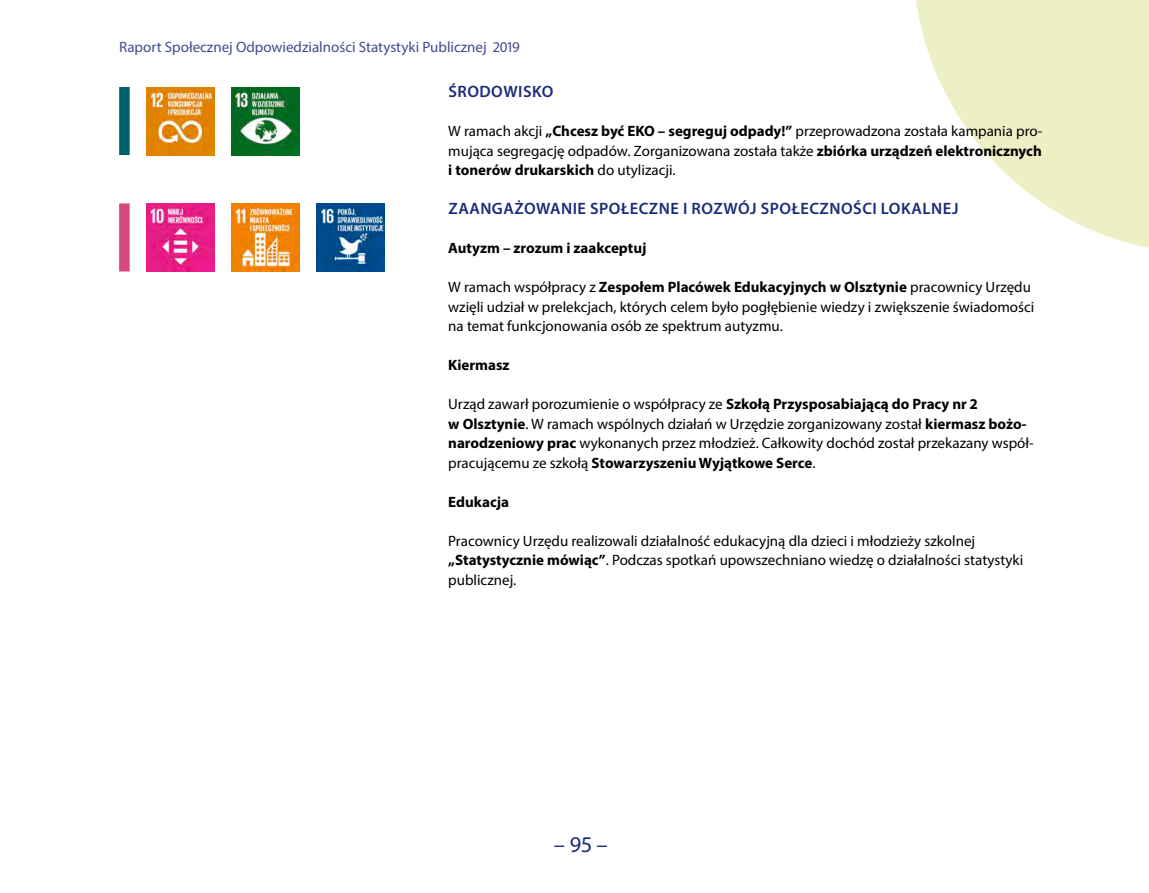
<style>
.page{position:relative;width:1149px;height:893px;background:#fff}
.page>*{position:absolute;margin:0;border:0;box-sizing:border-box;transform-origin:0 0}
.t1{font:22.5px "Myriad Pro";color:#1a2b78}
.HGW{font:600 16.5px "Myriad Pro";letter-spacing:.03em;color:#1a2b78}
.t2{font:15px/19.5px "Myriad Pro";color:#000}
.t3{font:15px "Myriad Pro";color:#444a8e}
.t4{font:700 15px "Myriad Pro";color:#000}
.s1{font-weight:700}
</style>
<div class="page">
<svg style="left:916px;top:0;width:232px;height:248px;fill:#edefc5"></svg>
<div style="left:119px;top:92px;width:11px;height:58px;background:#00616e"></div>
<img style="left:146px;top:87px;width:68px;height:68px">
<img style="left:231px;top:87px;width:68px;height:68px">
<div style="left:119px;top:209px;width:11px;height:57px;background:#d6497e"></div>
<img style="left:146px;top:203px;width:68px;height:68px">
<img style="left:231px;top:203px;width:68px;height:68px">
<img style="left:316px;top:203px;width:68px;height:68px">
<p class="t3" style="left:119px;top:38px;width:402px">Raport Społecznej Odpowiedzialności Statystyki Publicznej 2019</p>
<p class="HGW" style="left:448px;top:81px;width:106px">ŚRODOWISKO</p>
<p class="t2" style="left:448px;top:121px;width:595px;text-align:justify">W ramach akcji <span class="s1">„Chcesz być EKO – segreguj odpady!”</span> przeprowadzona została kampania pro&shy;mująca segregację odpadów. Zorganizowana została także <span class="s1">zbiórka urządzeń elektronicznych i tonerów drukarskich</span> do utylizacji.</p>
<p class="HGW" style="left:448px;top:198px;width:511px">ZAANGAŻOWANIE SPOŁECZNE I ROZWÓJ SPOŁECZNOŚCI LOKALNEJ</p>
<p class="t4" style="left:448px;top:238px;width:200px">Autyzm – zrozum i zaakceptuj</p>
<p class="t2" style="left:448px;top:277px;width:587px">W ramach współpracy z <span class="s1">Zespołem Placówek Edukacyjnych w Olsztynie</span> pracownicy Urzędu wzięli udział w prelekcjach, których celem było pogłębienie wiedzy i zwiększenie świadomości na temat funkcjonowania osób ze spektrum autyzmu.</p>
<p class="t4" style="left:448px;top:355px;width:63px">Kiermasz</p>
<p class="t2" style="left:448px;top:394px;width:586px">Urząd zawarł porozumienie o współpracy ze <span class="s1">Szkołą Przysposabiającą do Pracy nr 2<br>w Olsztynie</span>. W ramach wspólnych działań w Urzędzie zorganizowany został <span class="s1">kiermasz bożo&shy;narodzeniowy prac</span> wykonanych przez młodzież. Całkowity dochód został przekazany współ&shy;pracującemu ze szkołą <span class="s1">Stowarzyszeniu Wyjątkowe Serce</span>.</p>
<p class="t4" style="left:448px;top:492px;width:62px">Edukacja</p>
<p class="t2" style="left:448px;top:531px;width:576px">Pracownicy Urzędu realizowali działalność edukacyjną dla dzieci i młodzieży szkolnej <span class="s1">„Statystycznie mówiąc”</span>. Podczas spotkań upowszechniano wiedzę o działalności statystyki publicznej.</p>
<h1 class="t1" style="left:553px;top:831px;width:56px">– 95 –</h1>
</div>
